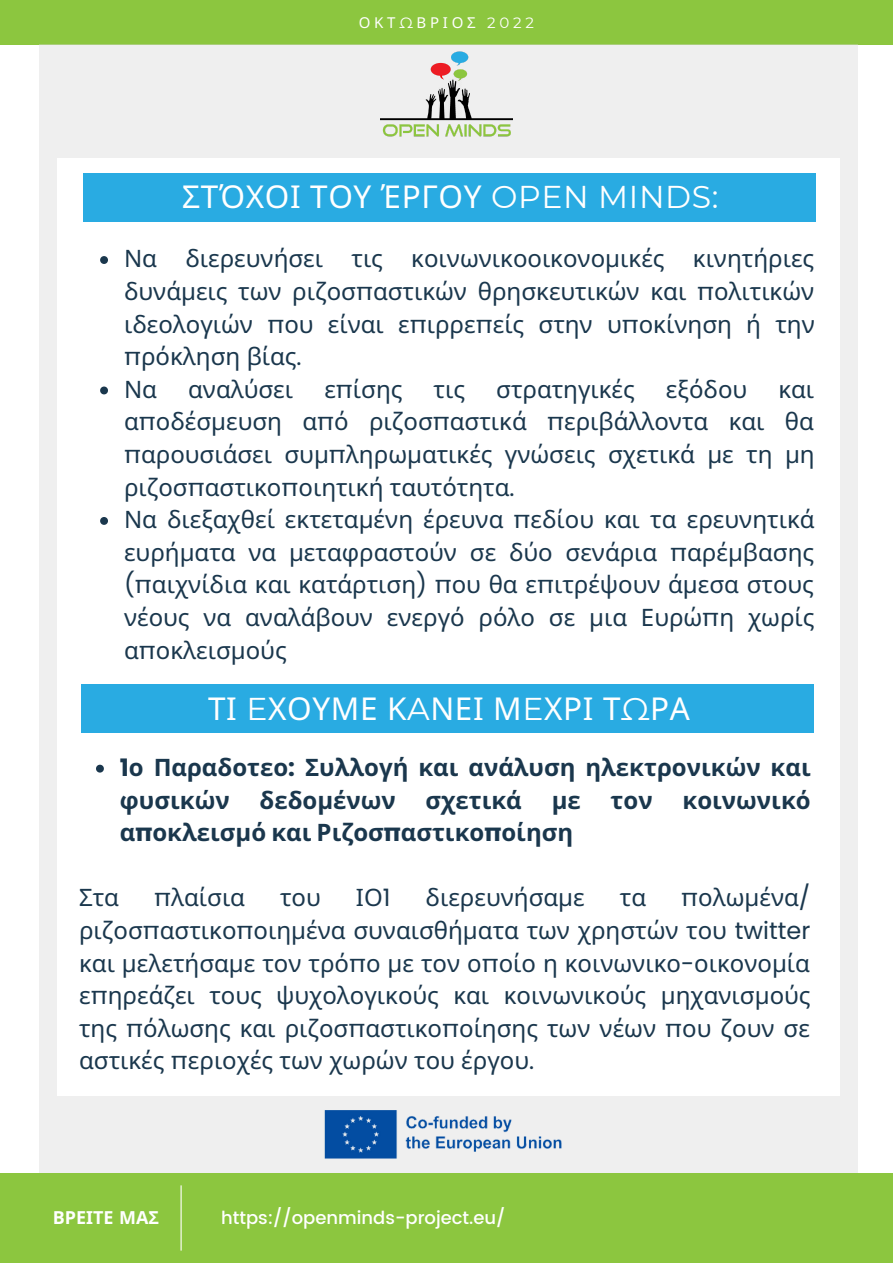
<style>
.page{position:relative;width:893px;height:1264px;background:#fff}
.page>*{position:absolute;margin:0;border:0;box-sizing:border-box;transform-origin:0 0}
.t1{font:31.5px "Noto Sans";letter-spacing:.02em;color:#fff}
.t2{font:24px/32.5px "Noto Sans";color:#1a374d}
.t3{font:700 24px/32.5px "Noto Sans";color:#1a374d;text-align:justify}
.t4{font:500 18px "Poppins";color:#fff}
.t5{font:700 18px "Noto Sans";color:#fff}
.t6{font:15px "Noto Sans";letter-spacing:.25em;color:#fff}
.s1{font-family:"Montserrat"}
.s2{font-family:"Poppins"}
</style>
<div class="page">
<div style="left:0;top:0;width:892px;height:45px;background:#8cc63f"></div>
<div style="left:39px;top:45px;width:819px;height:1182px;background:#efefef"></div>
<div style="left:0;top:1173px;width:892px;height:89px;background:#8cc63f"></div>
<hr style="left:180px;top:1185px;width:2px;height:65px;background:#fff">
<div style="left:57px;top:158px;width:783px;height:938px;background:#fff"></div>
<img style="left:324px;top:1110px;width:238px;height:49px">
<div style="left:83px;top:173px;width:732px;height:48px;background:#29abe2"></div>
<svg style="left:100px;top:256px;width:8px;height:8px"></svg>
<svg style="left:100px;top:386px;width:8px;height:8px"></svg>
<svg style="left:100px;top:517px;width:8px;height:8px"></svg>
<img style="left:381px;top:51px;width:131px;height:86px">
<div style="left:82px;top:684px;width:732px;height:48px;background:#29abe2"></div>
<svg style="left:96px;top:764px;width:8px;height:8px"></svg>
<p class="t6" style="left:359px;top:12px;width:177px">ΟΚΤ<span class="s1">Ω</span>ΒΡΙΟΣ <span class="s1">2022</span></p>
<h1 class="t1" style="left:182px;top:175px;width:537px">ΣΤΌΧΟΙ ΤΟΥ ΈΡΓΟΥ <span class="s1">OPEN MINDS:</span></h1>
<p class="t2" style="left:124px;top:242px;width:692px">Να διερευνήσει τις κοινωνικοοικονομικές κινητήριες δυνάμεις των ριζοσ<span class="s2">π</span>αστικών θρησκευτικών και <span class="s2">π</span>ολιτικών ιδεολογιών <span class="s2">π</span>ου είναι ε<span class="s2">π</span>ιρρε<span class="s2">π</span>είς στην υ<span class="s2">π</span>οκίνηση ή την <span class="s2">π</span>ρόκληση βίας<span class="s2">.<br></span>Να</p>
<p class="t2" style="left:188px;top:372px;width:106px">αναλύσει</p>
<p class="t2" style="left:324px;top:372px;width:80px">ε<span class="s2">π</span>ίσης</p>
<p class="t2" style="left:433px;top:372px;width:33px">τις</p>
<p class="t2" style="left:496px;top:372px;width:140px">στρατηγικές</p>
<p class="t2" style="left:666px;top:372px;width:83px">εξόδου</p>
<p class="t2" style="left:124px;top:372px;width:692px;text-indent:654px">και α<span class="s2">π</span>οδέσμευση α<span class="s2">π</span>ό ριζοσ<span class="s2">π</span>αστικά <span class="s2">π</span>εριβάλλοντα και θα <span class="s2">π</span>αρουσιάσει συμ<span class="s2">π</span>ληρωματικές γνώσεις σχετικά με τη μη ριζοσ<span class="s2">π</span>αστικο<span class="s2">π</span>οιητική ταυτότητα<span class="s2">.<br></span>Να διεξαχθεί εκτεταμένη έρευνα <span class="s2">π</span>εδίου και τα ερευνητικά ευρήματα να μεταφραστούν σε δύο σενάρια <span class="s2">π</span>αρέμβασης <span class="s2">(π</span>αιχνίδια και κατάρτιση<span class="s2">) π</span>ου θα ε<span class="s2">π</span>ιτρέψουν άμεσα στους νέους να αναλάβουν ενεργό ρόλο σε μια Ευρώ<span class="s2">π</span>η χωρίς α<span class="s2">π</span>οκλεισμούς</p>
<h1 class="t1" style="left:208px;top:686px;width:483px">ΤΙ <span class="s1">E</span>ΧΟΥΜΕ Κ<span class="s1">A</span>ΝΕΙ Μ<span class="s1">E</span>ΧΡΙ Τ<span class="s1">Ω</span>ΡΑ</h1>
<p class="t3" style="left:120px;top:750px;width:692px"><span class="s2">1</span>ο Παραδοτεο<span class="s2">:</span> Συλλογή και ανάλυση ηλεκτρονικών και φυσικών δεδομένων σχετικά με τον κοινωνικό α<span class="s2">π</span>οκλεισμό και Ριζοσ<span class="s2">π</span>αστικο<span class="s2">π</span>οίηση</p>
<p class="t2" style="left:79px;top:880px;width:732px;text-align:justify;text-indent:602px"><span class="s2">π</span>ολωμένα<span class="s2">/ </span>ριζοσ<span class="s2">π</span>αστικο<span class="s2">π</span>οιημένα συναισθήματα των χρηστών του <span class="s2">twitter </span>και μελετήσαμε τον τρό<span class="s2">π</span>ο με τον ο<span class="s2">π</span>οίο η κοινωνικο<span class="s2">-</span>οικονομία ε<span class="s2">π</span>ηρεάζει τους ψυχολογικούς και κοινωνικούς μηχανισμούς της <span class="s2">π</span>όλωσης και ριζοσ<span class="s2">π</span>αστικο<span class="s2">π</span>οίησης των νέων <span class="s2">π</span>ου ζουν σε αστικές <span class="s2">π</span>εριοχές των χωρών του έργου<span class="s2">.</span></p>
<p class="t2" style="left:79px;top:880px;width:41px">Στα</p>
<p class="t2" style="left:154px;top:880px;width:92px"><span class="s2">π</span>λαίσια</p>
<p class="t2" style="left:280px;top:880px;width:42px">του</p>
<p class="t2" style="left:356px;top:880px;width:36px">ΙΟ<span class="s2">1</span></p>
<p class="t2" style="left:425px;top:880px;width:161px">διερευνήσαμε</p>
<p class="t2" style="left:620px;top:880px;width:28px">τα</p>
<p class="t5" style="left:53px;top:1204px;width:108px">ΒΡΕΙΤΕ ΜΑΣ</p>
<p class="t4" style="left:221px;top:1206px;width:286px">https://openminds-project.eu/</p>
</div>
